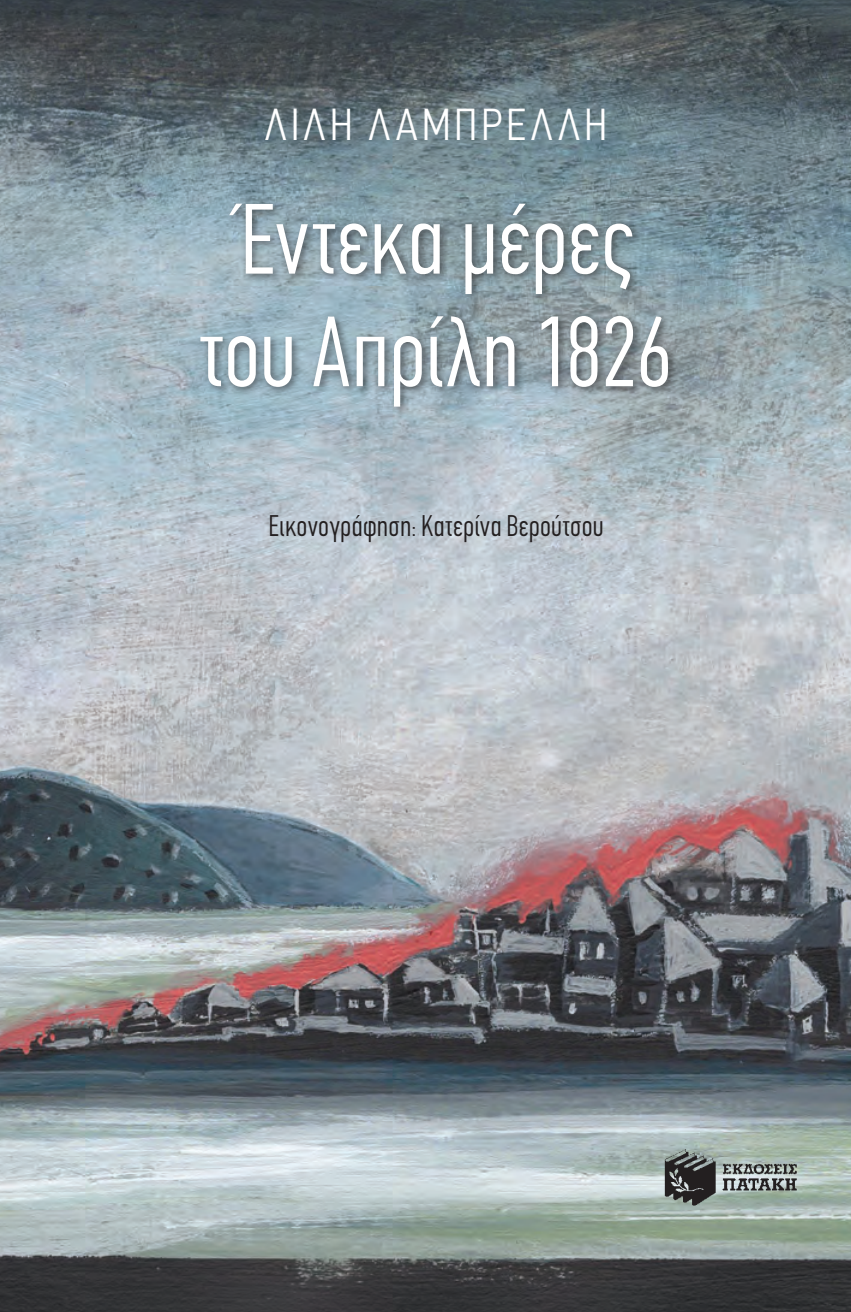
<style>
.page{position:relative;width:851px;height:1312px;background:#fff}
.page>*{position:absolute;margin:0;border:0;box-sizing:border-box;transform-origin:0 0}
.t1{font:300 100px/112.5px "PF Din Text Compressed";color:#fff;text-align:center}
.t2{font:300 condensed 45px "PF Din Text";letter-spacing:.075em;color:#fff}
.t3{font:300 30px "PF Din Text Compressed";letter-spacing:.01em;color:#231f20}
</style>
<div class="page">
<img style="left:0;top:0;width:850px;height:1311px">
<div style="left:195px;top:198px;width:483px;height:218px;background:#231f20;opacity:.6"></div>
<img style="left:660px;top:1143px;width:140px;height:67px">
<h2 class="t2" style="left:264px;top:99px;width:345px">ΛΙΛΗ ΛΑΜΠΡΕΛΛΗ</h2>
<h1 class="t1" style="left:200px;top:184px;width:473px">Έντεκα μέρες του Απρίλη 1826</h1>
<p class="t3" style="left:268px;top:509px;width:337px">Εικονογράφηση: Κατερίνα Βερούτσου</p>
</div>
